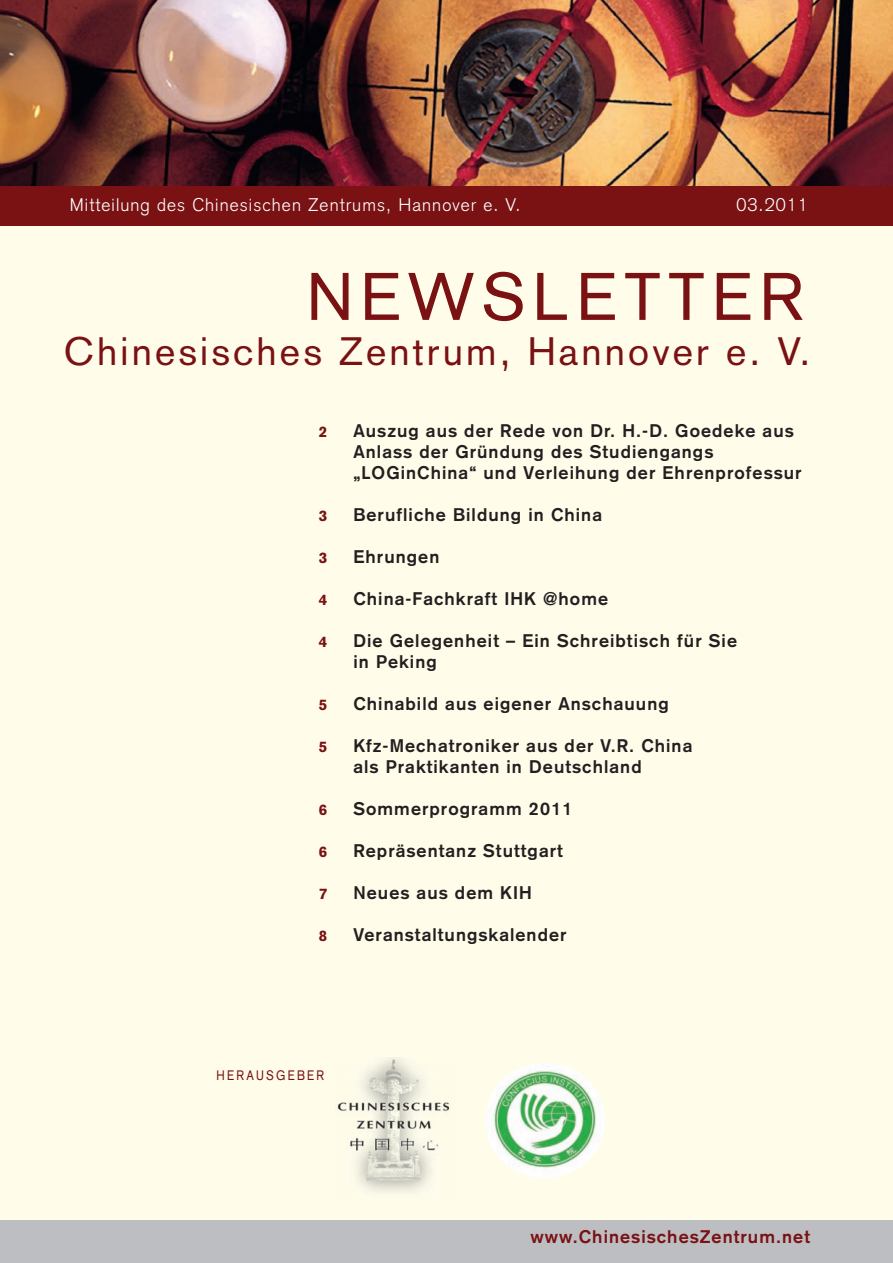
<style>
.page{position:relative;width:893px;height:1263px;background:#fffdea}
.page>*{position:absolute;margin:0;border:0;box-sizing:border-box;transform-origin:0 0}
.t1{font:66px "Akzidenz Grotesk";letter-spacing:.11em;color:#7a1113}
.t2{font:39px "Akzidenz Grotesk";letter-spacing:.08em;color:#7a1113}
.t3{font:700 18px/21px "Akzidenz Grotesk";letter-spacing:.06em;color:#231f20}
.t4{font:700 18px "Akzidenz Grotesk";letter-spacing:.06em;color:#7a1113}
.t5{font:300 18px "Akzidenz Grotesk";letter-spacing:.06em;color:#fff}
.t6{font:900 15px "Akzidenz Grotesk";color:#7a1113}
.t7{font:13.5px "Akzidenz Grotesk";letter-spacing:.2em;color:#7a1113;scale:.85 1}
</style>
<div class="page">
<img style="left:337px;top:1057px;width:113px;height:135px">
<img style="left:0;top:0;width:893px;height:185px">
<div style="left:0;top:1220px;width:893px;height:43px;background:#bdbec1"></div>
<div style="left:0;top:186px;width:893px;height:39px;background:#7a1113"></div>
<img style="left:485px;top:1063px;width:120px;height:115px;border-radius:50%">
<p class="t5" style="left:70px;top:198px;width:452px">Mitteilung des Chinesischen Zentrums, Hannover e. V.</p>
<p class="t5" style="left:736px;top:198px;width:73px">03.2011</p>
<h1 class="t1" style="left:307px;top:273px;width:498px">NEWSLETTER</h1>
<h2 class="t2" style="left:64px;top:337px;width:748px">Chinesisches Zentrum, Hannover e. V.</h2>
<p class="t6" style="left:319px;top:426px;width:10px">2</p>
<p class="t3" style="left:353px;top:421px;width:450px">Auszug aus der Rede von Dr. H.-D. Goedeke aus<br>Anlass der Gründung des Studiengangs „LOGinChina“ und Verleihung der Ehrenprofessur</p>
<p class="t6" style="left:319px;top:510px;width:10px">3</p>
<p class="t3" style="left:353px;top:505px;width:250px">Berufliche Bildung in China</p>
<p class="t6" style="left:319px;top:552px;width:10px">3</p>
<p class="t3" style="left:353px;top:547px;width:87px">Ehrungen</p>
<p class="t6" style="left:319px;top:594px;width:10px">4</p>
<p class="t3" style="left:353px;top:589px;width:256px">China-Fachkraft IHK @home</p>
<p class="t6" style="left:319px;top:636px;width:10px">4</p>
<p class="t3" style="left:353px;top:631px;width:385px">Die Gelegenheit – Ein Schreibtisch für Sie in Peking</p>
<p class="t6" style="left:319px;top:699px;width:10px">5</p>
<p class="t3" style="left:353px;top:694px;width:317px">Chinabild aus eigener Anschauung</p>
<p class="t6" style="left:319px;top:741px;width:10px">5</p>
<p class="t3" style="left:353px;top:736px;width:340px">Kfz-Mechatroniker aus der V.R. China als Praktikanten in Deutschland</p>
<p class="t6" style="left:319px;top:804px;width:10px">6</p>
<p class="t3" style="left:353px;top:799px;width:220px">Sommerprogramm 2011</p>
<p class="t6" style="left:319px;top:846px;width:10px">6</p>
<p class="t3" style="left:353px;top:841px;width:211px">Repräsentanz Stuttgart</p>
<p class="t6" style="left:319px;top:888px;width:10px">7</p>
<p class="t3" style="left:353px;top:883px;width:180px">Neues aus dem KIH</p>
<p class="t6" style="left:319px;top:930px;width:10px">8</p>
<p class="t3" style="left:353px;top:925px;width:215px">Veranstaltungskalender</p>
<p class="t7" style="left:216px;top:1070px;width:128px">HERAUSGEBER</p>
<p class="t4" style="left:521px;top:1230px;width:291px">www.ChinesischesZentrum.com</p>
<p class="t4" style="left:530px;top:1230px;width:281px">www.ChinesischesZentrum.net</p>
</div>
